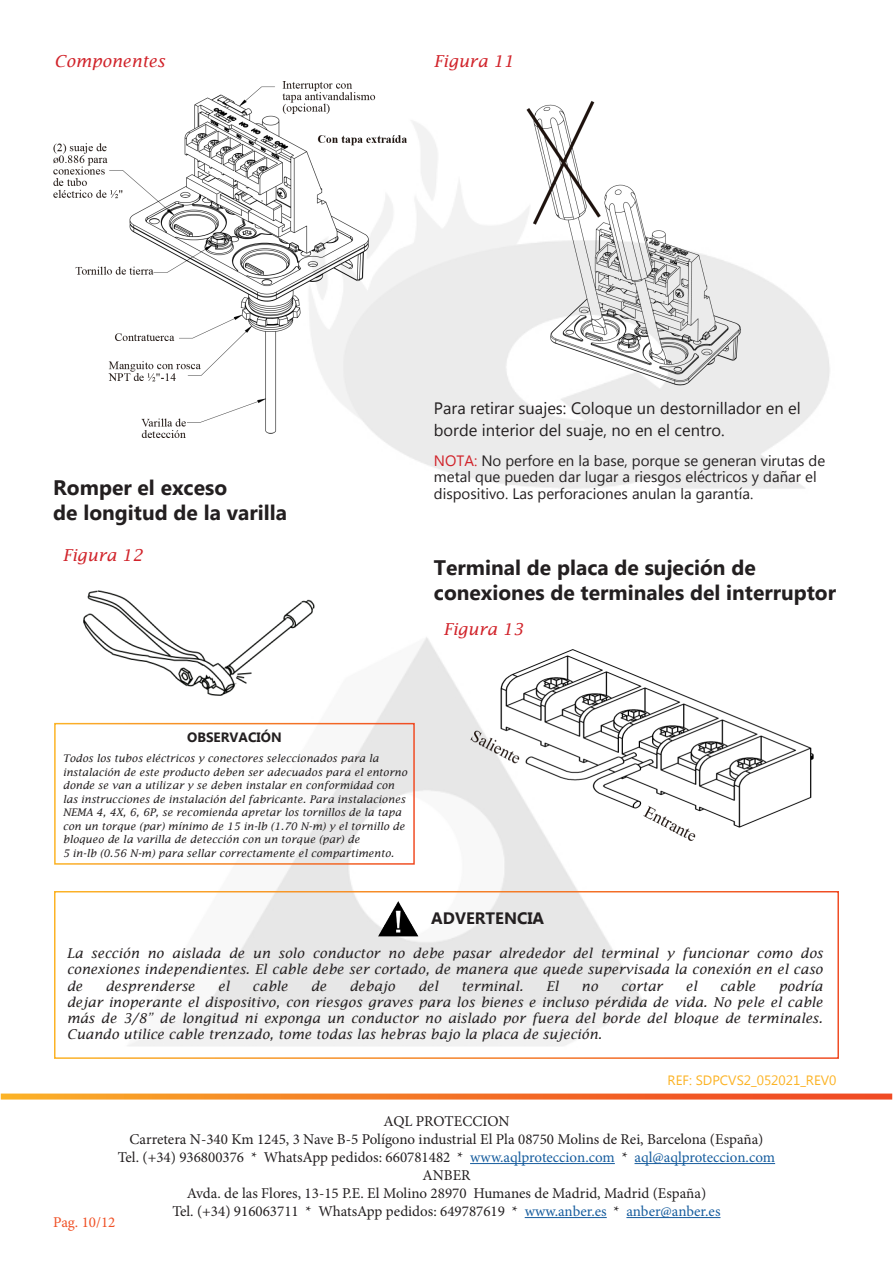
<style>
.page{position:relative;width:893px;height:1263px;background:#fff}
.page>*{position:absolute;margin:0;border:0;box-sizing:border-box;transform-origin:0 0}
.t1{font:700 21px/25.2px "Microsoft New Tai Lue";color:#231f20}
.t2{font:16.5px/21.9px "Microsoft New Tai Lue";color:#231f20}
.t3{font:italic 16.5px "Lucida Fax";color:#d1232a}
.t4{font:700 16.5px "Microsoft New Tai Lue";color:#231f20}
.t5{font:15px/18px "Minion Pro";color:#231f20;text-align:center}
.t6{font:15px/16.5px "Microsoft New Tai Lue";color:#231f20}
.t7{font:15px "Minion Pro";color:#f05126}
.t8{font:italic 13.5px/16.2px "Lucida Fax";color:#231f20;text-align:justify}
.t9{font:13.5px "Microsoft New Tai Lue";color:#fcb325}
.t10{font:700 13.5px "Microsoft New Tai Lue";color:#231f20}
.t11{font:italic 10.5px/13.5px "Lucida Fax";color:#231f20}
.s1{color:#d1232a}
.s2{color:#175d9e}
</style>
<div class="page">
<img style="left:81px;top:121px;width:771px;height:1044px">
<svg style="left:1px;top:1093px;width:891px;height:6px;background:#f4823a"></svg>
<hr style="left:470px;top:1163px;width:145px;height:1px;background:#175d9e">
<hr style="left:634px;top:1163px;width:141px;height:1px;background:#175d9e">
<hr style="left:525px;top:1217px;width:82px;height:1px;background:#175d9e">
<hr style="left:626px;top:1217px;width:94px;height:1px;background:#175d9e">
<img style="left:53px;top:81px;width:353px;height:357px">
<img style="left:437px;top:101px;width:414px;height:291px">
<img style="left:84px;top:590px;width:230px;height:106px">
<img style="left:470px;top:649px;width:344px;height:192px">
<img style="left:365px;top:894px;width:66px;height:44px">
<div style="left:54px;top:891px;width:785px;height:168px;border:2px solid #fff"></div>
<div style="left:54px;top:723px;width:361px;height:142px;border:2px solid #fff"></div>
<p class="t3" style="left:54px;top:51px;width:112px">Componentes</p>
<p class="t3" style="left:434px;top:51px;width:81px">Figura 11</p>
<h1 class="t1" style="left:53px;top:476px;width:235px">Romper el exceso<br>de longitud de la varilla</h1>
<p class="t3" style="left:63px;top:545px;width:81px">Figura 12</p>
<p class="t2" style="left:434px;top:399px;width:368px">Para retirar suajes: Coloque un destornillador en el borde interior del suaje, no en el centro.</p>
<p class="t6" style="left:434px;top:454px;width:393px"><span class="s1">NOTA:</span> No perfore en la base, porque se generan virutas de metal que pueden dar lugar a riesgos eléctricos y dañar el dispositivo. Las perforaciones anulan la garantía.</p>
<h1 class="t1" style="left:434px;top:557px;width:404px">Terminal de placa de sujeción de conexiones de terminales del interruptor</h1>
<p class="t3" style="left:443px;top:619px;width:81px">Figura 13</p>
<p class="t10" style="left:187px;top:729px;width:96px">OBSERVACIÓN</p>
<p class="t11" style="left:63px;top:751px;width:346px">Todos los tubos eléctricos y conectores seleccionados para la instalación de este producto deben ser adecuados para el entorno donde se van a utilizar y se deben instalar en conformidad con las instrucciones de instalación del fabricante. Para instalaciones NEMA 4, 4X, 6, 6P, se recomienda apretar los tornillos de la tapa con un torque (par) mínimo de 15 in‑lb (1.70 N‑m) y el tornillo de bloqueo de la varilla de detección con un torque (par) de<br>5 in‑lb (0.56 N‑m) para sellar correctamente el compartimento.</p>
<p class="t4" style="left:431px;top:909px;width:114px">ADVERTENCIA</p>
<p class="t8" style="left:67px;top:945px;width:758px">La sección no aislada de un solo conductor no debe pasar alrededor del terminal y funcionar como dos conexiones independientes. El cable debe ser cortado, de manera que quede supervisada la conexión en el caso de</p>
<p class="t8" style="left:67px;top:978px;width:758px;text-indent:712px">podría dejar inoperante el dispositivo, con riesgos graves para los bienes e incluso pérdida de vida. No pele el cable más de 3/8” de longitud ni exponga un conductor no aislado por fuera del borde del bloque de terminales.<br>Cuando utilice cable trenzado, tome todas las hebras bajo la placa de sujeción.</p>
<p class="t8" style="left:105px;top:978px;width:91px">desprenderse</p>
<p class="t8" style="left:218px;top:978px;width:13px">el</p>
<p class="t8" style="left:252px;top:978px;width:37px">cable</p>
<p class="t8" style="left:311px;top:978px;width:17px">de</p>
<p class="t8" style="left:349px;top:978px;width:47px">debajo</p>
<p class="t8" style="left:418px;top:978px;width:22px">del</p>
<p class="t8" style="left:461px;top:978px;width:64px">terminal.</p>
<p class="t8" style="left:546px;top:978px;width:14px">El</p>
<p class="t8" style="left:581px;top:978px;width:18px">no</p>
<p class="t8" style="left:621px;top:978px;width:43px">cortar</p>
<p class="t8" style="left:685px;top:978px;width:13px">el</p>
<p class="t8" style="left:720px;top:978px;width:37px">cable</p>
<p class="t9" style="left:668px;top:1072px;width:170px">REF: SDPCVS2_052021_REV0</p>
<p class="t5" style="left:118px;top:1112px;width:659px">AQL PROTECCION<br>Carretera N-340 Km 1245, 3 Nave B-5 Polígono industrial El Pla 08750 Molins de Rei, Barcelona (España)<br>Tel. (+34) 936800376 * WhatsApp pedidos: 660781482 * <span class="s2">www.aqlproteccion.com</span> * <span class="s2">aql@aqlproteccion.com </span>ANBER<br>Avda. de las Flores, 13-15 P.E. El Molino 28970 Humanes de Madrid, Madrid (España)<br>Tel. (+34) 916063711 * WhatsApp pedidos: 649787619 * <span class="s2">www.anber.es</span> * <span class="s2">anber@anber.es</span></p>
<p class="t7" style="left:53px;top:1212px;width:64px">Pag. 10/12</p>
</div>
